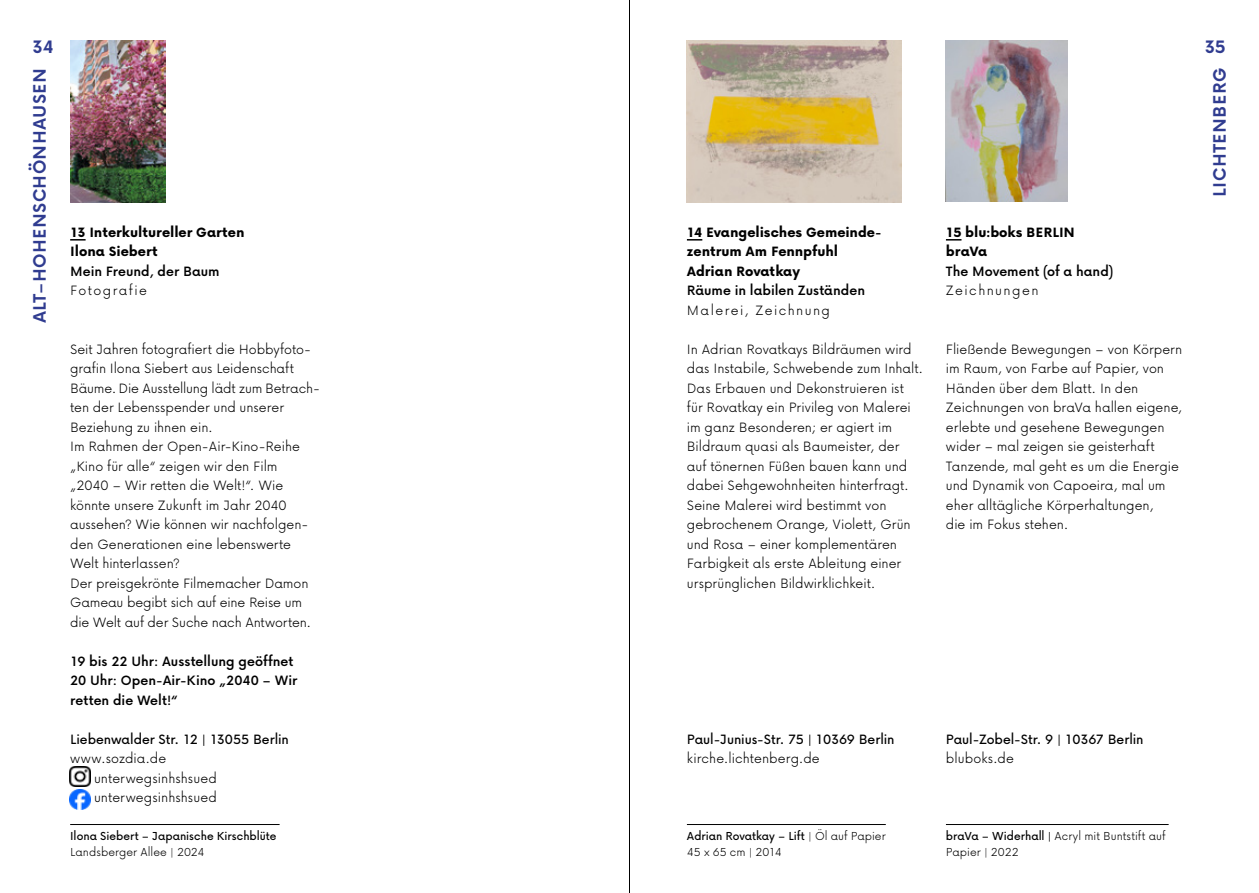
<style>
.page{position:relative;width:1259px;height:893px;background:#fff}
.page>*{position:absolute;margin:0;border:0;box-sizing:border-box;transform-origin:0 0}
.t1{font:700 21px "Now";letter-spacing:.02em;color:#303c90}
.t2{font:300 15.75px/19.5px "Now";color:#000}
.t3{font:600 15.75px/19.5px "Now";color:#000}
.t4{font:800 15.75px/19.5px "Now";letter-spacing:-.005em;color:#000}
.t5{font:500 15.75px "Now";letter-spacing:-.005em;color:#000}
.t6{font:300 15.75px "Now";letter-spacing:.09em;color:#000}
.t7{font:300 15.75px "Now";letter-spacing:.085em;color:#000}
.t8{font:300 13.5px/16.2px "Now";color:#000}
.t9{font:500 13.5px "Now";color:#000}
.s1{font-weight:500}
</style>
<div class="page">
<hr style="left:629px;top:0;width:1px;height:893px;background:#000">
<img style="left:70px;top:40px;width:95px;height:163px">
<img style="left:687px;top:40px;width:215px;height:163px">
<svg style="left:70px;top:239px;width:16px;height:2px"></svg>
<svg style="left:687px;top:239px;width:15px;height:2px"></svg>
<hr style="left:70px;top:824px;width:210px;height:1px;background:#000">
<hr style="left:687px;top:824px;width:199px;height:1px;background:#000">
<img style="left:946px;top:40px;width:121px;height:162px">
<svg style="left:946px;top:239px;width:15px;height:2px"></svg>
<hr style="left:946px;top:824px;width:222px;height:1px;background:#000">
<img style="left:70px;top:766px;width:20px;height:20px">
<img style="left:70px;top:789px;width:20px;height:21px">
<h1 class="t1" style="left:32px;top:34px;width:23px">34</h1>
<h1 class="t1" style="left:1204px;top:34px;width:23px">35</h1>
<h1 class="t1" style="left:27px;top:323px;width:257px;rotate:-90deg">ALT–HOHENSCHÖNHAUSEN</h1>
<p class="t4" style="left:70px;top:222px;width:176px">13 Interkultureller Garten<br>Ilona Siebert</p>
<p class="t3" style="left:70px;top:261px;width:151px">Mein Freund, der Baum</p>
<p class="t7" style="left:70px;top:281px;width:78px">Fotografie</p>
<p class="t2" style="left:70px;top:339px;width:251px">Seit Jahren fotografiert die Hobbyfoto&shy;grafin Ilona Siebert aus Leidenschaft Bäume. Die Ausstellung lädt zum Betrach&shy;ten der Lebensspender und unserer Beziehung zu ihnen ein.<br>Im Rahmen der Open-Air-Kino-Reihe „Kino für alle“ zeigen wir den Film<br>„2040 – Wir retten die Welt!“. Wie könnte unsere Zukunft im Jahr 2040 aussehen? Wie können wir nachfolgen&shy;den Generationen eine lebenswerte Welt hinterlassen?<br>Der preisgekrönte Filmemacher Damon Gameau begibt sich auf eine Reise um die Welt auf der Suche nach Antworten.</p>
<p class="t3" style="left:70px;top:651px;width:229px">19 bis 22 Uhr: Ausstellung geöffnet<br>20 Uhr: Open-Air-Kino „2040 – Wir retten die Welt!“</p>
<p class="t5" style="left:70px;top:729px;width:220px">Liebenwalder Str. 12 | 13055 Berlin</p>
<p class="t2" style="left:94px;top:748px;width:124px;text-indent:-24px">www.sozdia.de unterwegsinhshsued unterwegsinhshsued</p>
<p class="t9" style="left:70px;top:827px;width:208px">Ilona Siebert – Japanische Kirschblüte</p>
<p class="t8" style="left:70px;top:843px;width:136px">Landsberger Allee | 2024</p>
<p class="t4" style="left:687px;top:222px;width:196px">14 Evangelisches Gemeinde&shy;zentrum Am Fennpfuhl<br>Adrian Rovatkay</p>
<p class="t3" style="left:687px;top:280px;width:180px">Räume in labilen Zuständen</p>
<p class="t6" style="left:687px;top:300px;width:145px">Malerei, Zeichnung</p>
<p class="t2" style="left:687px;top:339px;width:238px">In Adrian Rovatkays Bildräumen wird das Instabile, Schwebende zum Inhalt.<br>Das Erbauen und Dekonstruieren ist für Rovatkay ein Privileg von Malerei im ganz Besonderen; er agiert im Bildraum quasi als Baumeister, der<br>auf tönernen Füßen bauen kann und dabei Sehgewohnheiten hinterfragt.<br>Seine Malerei wird bestimmt von gebrochenem Orange, Violett, Grün und Rosa – einer komplementären Farbigkeit als erste Ableitung einer ursprünglichen Bildwirklichkeit.</p>
<p class="t4" style="left:946px;top:222px;width:131px">15 blu:boks BERLIN braVa</p>
<p class="t3" style="left:946px;top:261px;width:169px">The Movement (of a hand)</p>
<p class="t6" style="left:946px;top:281px;width:94px">Zeichnungen</p>
<p class="t2" style="left:946px;top:339px;width:238px">Fließende Bewegungen – von Körpern im Raum, von Farbe auf Papier, von<br>Händen über dem Blatt. In den<br>Zeichnungen von braVa hallen eigene, erlebte und gesehene Bewegungen wider – mal zeigen sie geisterhaft<br>Tanzende, mal geht es um die Energie und Dynamik von Capoeira, mal um eher alltägliche Körperhaltungen,<br>die im Fokus stehen.</p>
<h1 class="t1" style="left:1206px;top:197px;width:130px;rotate:-90deg">LICHTENBERG</h1>
<p class="t5" style="left:687px;top:729px;width:209px">Paul-Junius-Str. 75 | 10369 Berlin</p>
<p class="t2" style="left:687px;top:748px;width:134px">kirche.lichtenberg.de</p>
<p class="t8" style="left:687px;top:827px;width:200px"><span class="s1">Adrian Rovatkay – Lift</span> | Öl auf Papier<br>45 x 65 cm | 2014</p>
<p class="t5" style="left:946px;top:729px;width:199px">Paul-Zobel-Str. 9 | 10367 Berlin</p>
<p class="t2" style="left:946px;top:748px;width:70px">bluboks.de</p>
<p class="t8" style="left:946px;top:827px;width:221px"><span class="s1">braVa – Widerhall |</span> Acryl mit Buntstift auf<br>Papier | 2022</p>
</div>
